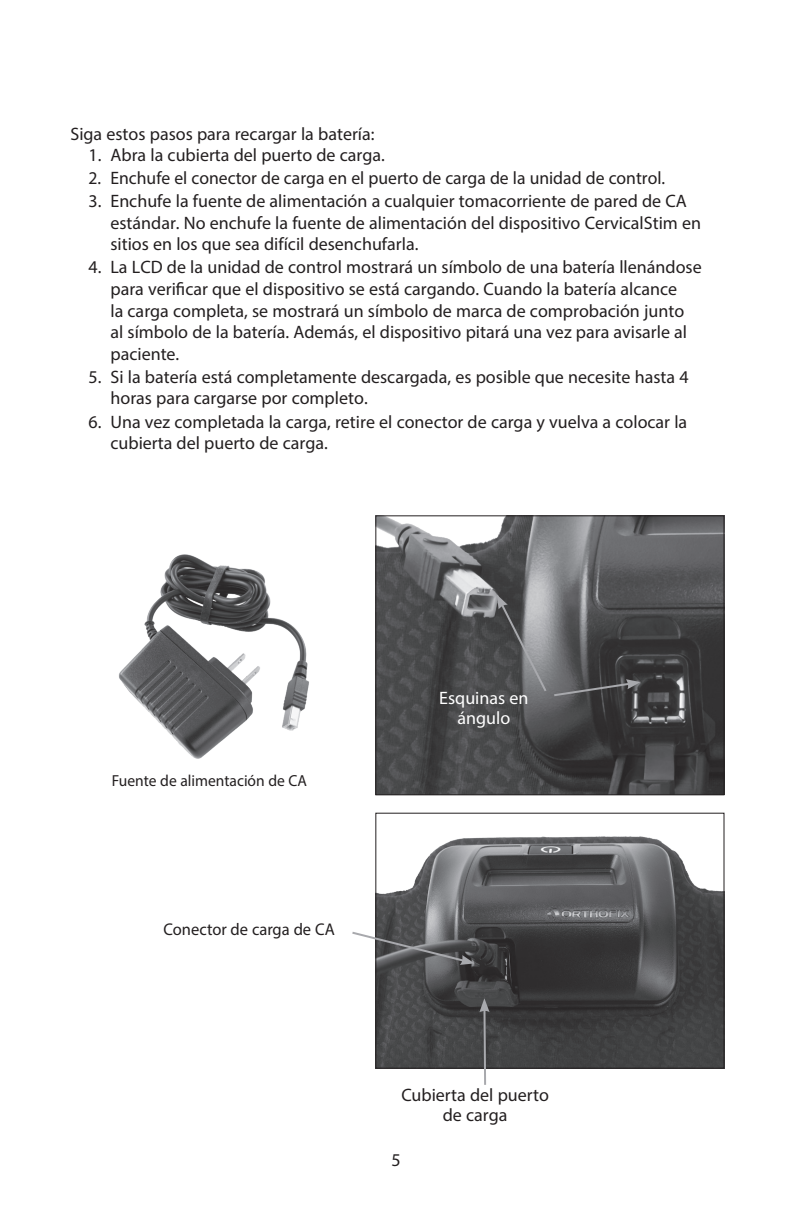
<style>
.page{position:relative;width:792px;height:1224px;background:#fff}
.page>*{position:absolute;margin:0;border:0;box-sizing:border-box;transform-origin:0 0}
.Body1{font:18px/21.6px "Myriad Pro";color:#231f20}
.callout_bold_white{font:18px/20px "Myriad Pro";color:#fff;text-align:center}
.callout{font:17px "Myriad Pro";color:#231f20}
.callout-2{font:16px "Myriad Pro";color:#231f20}
</style>
<div class="page">
<img style="left:378px;top:518px;width:344px;height:275px">
<div style="left:376px;top:516px;width:348px;height:279px;border:1px solid #231f20"></div>
<img style="left:378px;top:836px;width:344px;height:230px">
<div style="left:376px;top:813px;width:348px;height:255px;border:1px solid #231f20"></div>
<svg style="left:497px;top:595px;width:144px;height:103px;background:#5f6062"></svg>
<svg style="left:479px;top:998px;width:11px;height:87px"></svg>
<svg style="left:352px;top:930px;width:123px;height:35px"></svg>
<img style="left:119px;top:554px;width:190px;height:205px">
<p class="Body1" style="left:70px;top:122px;width:306px">Siga estos pasos para recargar la batería:</p>
<p class="Body1" style="left:88px;top:144px;width:298px">1. Abra la cubierta del puerto de carga.</p>
<p class="Body1" style="left:88px;top:167px;width:578px">2. Enchufe el conector de carga en el puerto de carga de la unidad de control.</p>
<p class="Body1" style="left:110px;top:190px;width:592px;text-indent:-22px">3. Enchufe la fuente de alimentación a cualquier tomacorriente de pared de CA estándar. No enchufe la fuente de alimentación del dispositivo CervicalStim en sitios en los que sea difícil desenchufarla.</p>
<p class="Body1" style="left:110px;top:256px;width:593px;text-indent:-22px">4. La LCD de la unidad de control mostrará un símbolo de una batería llenándose para verificar que el dispositivo se está cargando. Cuando la batería alcance<br>la carga completa, se mostrará un símbolo de marca de comprobación junto<br>al símbolo de la batería. Además, el dispositivo pitará una vez para avisarle al paciente.</p>
<p class="Body1" style="left:110px;top:366px;width:580px;text-indent:-22px">5. Si la batería está completamente descargada, es posible que necesite hasta 4 horas para cargarse por completo.</p>
<p class="Body1" style="left:110px;top:410px;width:578px;text-indent:-22px">6. Una vez completada la carga, retire el conector de carga y vuelva a colocar la cubierta del puerto de carga.</p>
<p class="callout-2" style="left:112px;top:771px;width:197px">Fuente de alimentación de CA</p>
<p class="callout" style="left:164px;top:919px;width:173px">Conector de carga de CA</p>
<p class="callout_bold_white" style="left:439px;top:688px;width:91px">Esquinas en ángulo</p>
<p class="Body1" style="left:401px;top:1085px;width:149px;line-height:20px;text-align:center">Cubierta del puerto de carga</p>
<p class="Body1" style="left:391px;top:1148px;width:11px">5</p>
</div>
